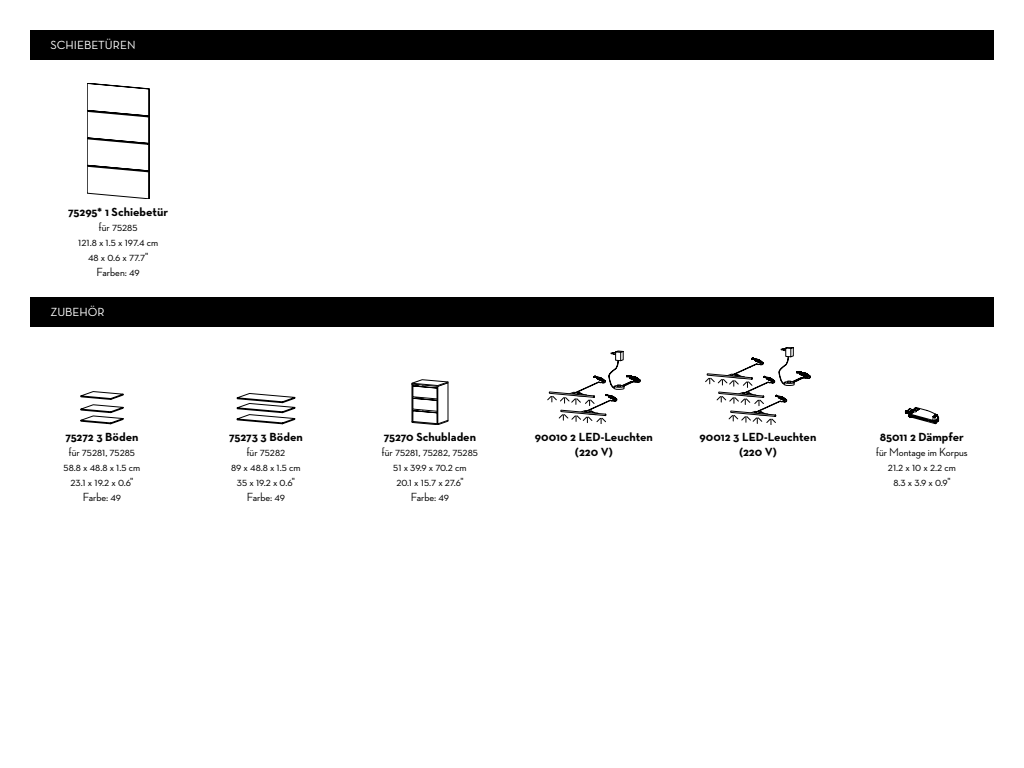
<style>
.page{position:relative;width:1024px;height:768px;background:#fff}
.page>*{position:absolute;margin:0;border:0;box-sizing:border-box;transform-origin:0 0}
.t1{font:500 12px/15px "Neutraface 2 Display";color:#000;text-align:center}
.t2{font:700 12px/15px "Neutraface Text";color:#000;text-align:center}
.t3{font:12px "Neutraface Text";color:#fff}
</style>
<div class="page">
<div style="left:30px;top:30px;width:964px;height:30px;background:#000"></div>
<div style="left:30px;top:297px;width:964px;height:30px;background:#000"></div>
<svg style="left:87px;top:83px;width:62px;height:116px"></svg>
<svg style="left:80px;top:391px;width:44px;height:33px"></svg>
<svg style="left:237px;top:393px;width:58px;height:31px"></svg>
<svg style="left:412px;top:380px;width:37px;height:45px"></svg>
<svg style="left:705px;top:347px;width:106px;height:78px"></svg>
<svg style="left:548px;top:350px;width:92px;height:74px"></svg>
<svg style="left:905px;top:407px;width:34px;height:17px"></svg>
<p class="t3" style="left:50px;top:37px;width:87px">SCHIEBETÜREN</p>
<p class="t2" style="left:68px;top:205px;width:101px">75295* 1 Schiebetür</p>
<p class="t1" style="left:78px;top:220px;width:82px">für 75285<br>121.8 x 1.5 x 197.4 cm<br>48 x 0.6 x 77.7"<br>Farben: 49</p>
<p class="t3" style="left:50px;top:304px;width:56px">ZUBEHÖR</p>
<p class="t2" style="left:65px;top:430px;width:75px">75272 3 Böden</p>
<p class="t1" style="left:64px;top:445px;width:78px">für 75281, 75285<br>58.8 x 48.8 x 1.5 cm<br>23.1 x 19.2 x 0.6"<br>Farbe: 49</p>
<p class="t2" style="left:229px;top:430px;width:75px">75273 3 Böden</p>
<p class="t1" style="left:231px;top:445px;width:71px">für 75282<br>89 x 48.8 x 1.5 cm<br>35 x 19.2 x 0.6"<br>Farbe: 49</p>
<p class="t2" style="left:384px;top:430px;width:94px">75270 Schubladen</p>
<p class="t1" style="left:382px;top:445px;width:98px">für 75281, 75282, 75285<br>51 x 39.9 x 70.2 cm<br>20.1 x 15.7 x 27.6"<br>Farbe: 49</p>
<p class="t2" style="left:535px;top:430px;width:120px">90010 2 LED-Leuchten (220 V)</p>
<p class="t2" style="left:880px;top:430px;width:86px">85011 2 Dämpfer</p>
<p class="t2" style="left:700px;top:430px;width:118px">90012 3 LED-Leuchten (220 V)</p>
<p class="t1" style="left:876px;top:445px;width:93px">für Montage im Korpus<br>21.2 x 10 x 2.2 cm<br>8.3 x 3.9 x 0.9"</p>
</div>
